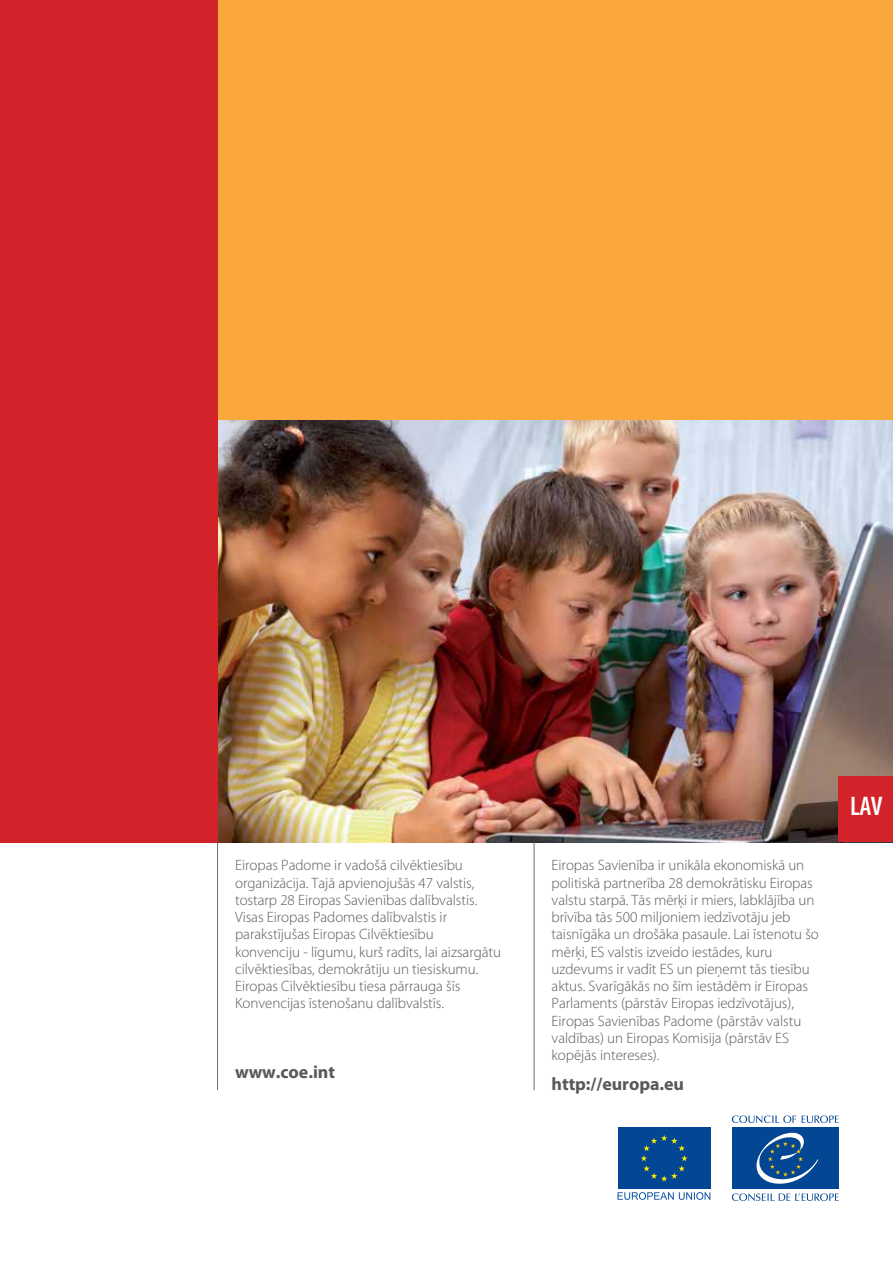
<style>
.page{position:relative;width:893px;height:1263px;background:#fff}
.page>*{position:absolute;margin:0;border:0;box-sizing:border-box;transform-origin:0 0}
.t1{font:600 condensed 27px "Myriad Pro";color:#fff}
.t2{font:700 18px "Myriad Pro";letter-spacing:-.005em;color:#58595b}
.t3{font:300 15px/17.2px "Myriad Pro";letter-spacing:-.005em;color:#58595b}
</style>
<div class="page">
<div style="left:3px;top:0;width:890px;height:842px;background:#faa73b"></div>
<hr style="left:217px;top:842px;width:1px;height:248px;background:#6d6e71">
<img style="left:217px;top:420px;width:676px;height:422px">
<div style="left:0;top:0;width:217px;height:842px;background:#d2232a"></div>
<div style="left:839px;top:777px;width:54px;height:65px;background:#d2232a"></div>
<hr style="left:534px;top:842px;width:1px;height:248px;background:#6d6e71">
<div style="left:618px;top:1127px;width:92px;height:62px;background:#034694"></div>
<svg style="left:641px;top:1135px;width:47px;height:46px"></svg>
<svg style="left:617px;top:1192px;width:93px;height:8px"></svg>
<svg style="left:732px;top:1115px;width:107px;height:8px"></svg>
<svg style="left:732px;top:1193px;width:107px;height:8px"></svg>
<div style="left:732px;top:1127px;width:106px;height:62px;background:#034694"></div>
<svg style="left:756px;top:1132px;width:62px;height:52px"></svg>
<p class="t3" style="left:235px;top:857px;width:268px">Eiropas Padome ir vadošā cilvēktiesību organizācija. Tajā apvienojušās 47 valstis, tostarp 28 Eiropas Savienības dalībvalstis.<br>Visas Eiropas Padomes dalībvalstis ir parakstījušas Eiropas Cilvēktiesību konvenciju - līgumu, kurš radīts, lai aizsargātu cilvēktiesības, demokrātiju un tiesiskumu.<br>Eiropas Cilvēktiesību tiesa pārrauga šīs Konvencijas īstenošanu dalībvalstīs.</p>
<p class="t2" style="left:235px;top:1060px;width:101px">www.coe.int</p>
<p class="t3" style="left:552px;top:857px;width:269px">Eiropas Savienība ir unikāla ekonomiskā un politiskā partnerība 28 demokrātisku Eiropas valstu starpā. Tās mērķi ir miers, labklājība un brīvība tās 500 miljoniem iedzīvotāju jeb taisnīgāka un drošāka pasaule. Lai īstenotu šo mērķi, ES valstis izveido iestādes, kuru uzdevums ir vadīt ES un pieņemt tās tiesību aktus. Svarīgākās no šīm iestādēm ir Eiropas Parlaments (pārstāv Eiropas iedzīvotājus), Eiropas Savienības Padome (pārstāv valstu valdības) un Eiropas Komisija (pārstāv ES kopējās intereses).</p>
<p class="t2" style="left:552px;top:1072px;width:134px">http://europa.eu</p>
<h1 class="t1" style="left:850px;top:790px;width:34px">LAV</h1>
</div>
